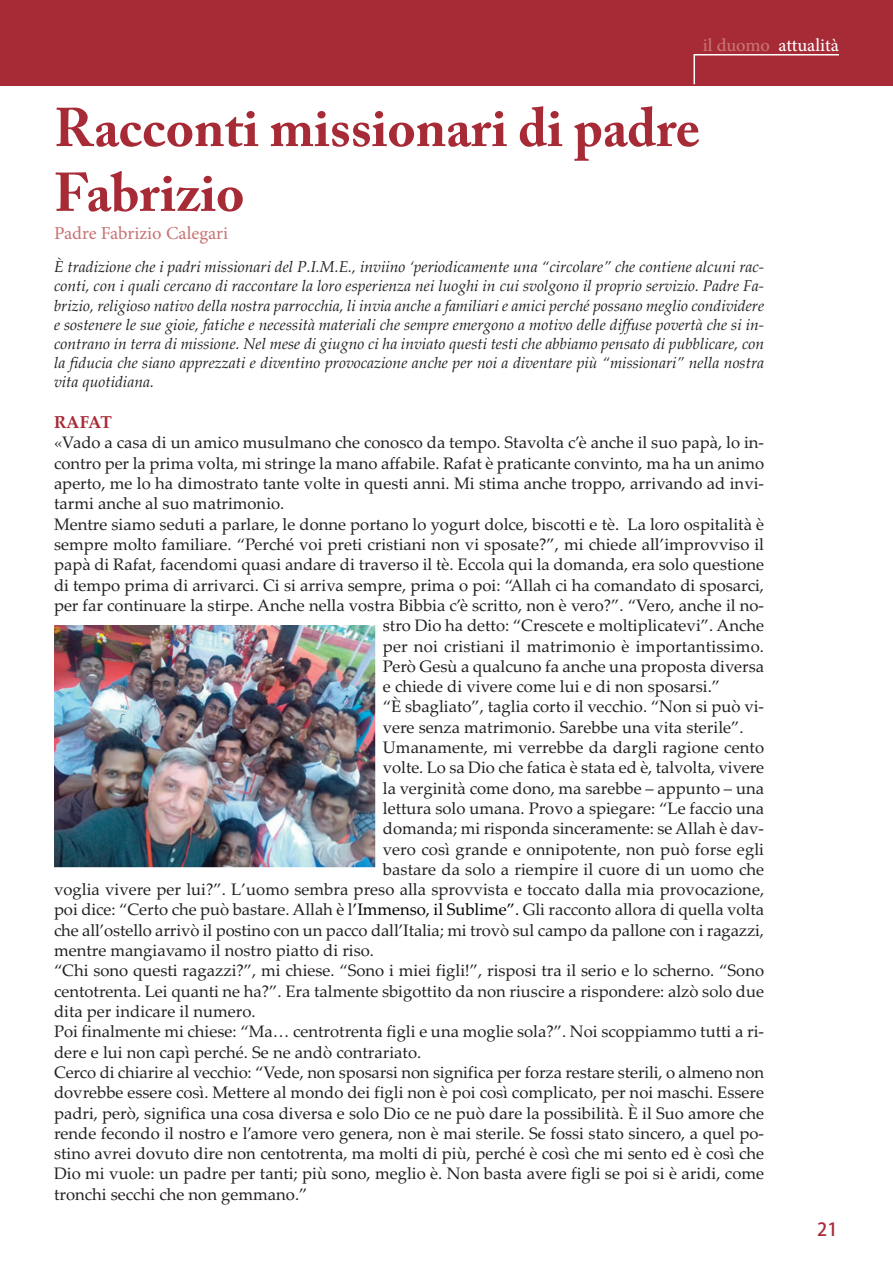
<style>
.page{position:relative;width:893px;height:1263px;background:#fff}
.page>*{position:absolute;margin:0;border:0;box-sizing:border-box;transform-origin:0 0}
.t1{font:700 54px/64.8px "Adobe Caslon Pro";color:#a72b36}
.t2{font:18px "Adobe Hebrew";color:#c97677}
.t3{font:18px "Adobe Hebrew";letter-spacing:-.005em;color:#fff}
.t4{font:18px "Adobe Heiti Std";color:#a72b36}
.t5{font:700 17.25px "Palatino Linotype";letter-spacing:-.03em;color:#a72b36}
.t6{font:16.65px "Palatino Linotype";color:#231f20}
.t7{font:italic 15.75px/19.2px "Palatino Linotype";color:#231f20;text-align:justify}
.s1{color:#c97677}
.s2{color:#000}
</style>
<div class="page">
<div style="left:0;top:0;width:893px;height:85px;background:#a72b36"></div>
<svg style="left:693px;top:54px;width:147px;height:32px"></svg>
<img style="left:54px;top:626px;width:321px;height:242px">
<p class="t3" style="left:703px;top:39px;width:138px"><span class="s1">il duomo</span> attualità</p>
<h1 class="t1" style="left:54px;top:101px;width:648px">Racconti missionari di padre<br>Fabrizio</h1>
<p class="t2" style="left:54px;top:227px;width:176px">Padre Fabrizio Calegari</p>
<p class="t7" style="left:54px;top:257px;width:712px">È tradizione che i padri missionari del P.I.M.E., inviino ‘periodicamente una “circolare” che contiene alcuni rac&shy;conti, con i quali cercano di raccontare la loro esperienza nei luoghi in cui svolgono il proprio servizio. Padre Fa&shy;brizio, religioso nativo della nostra parrocchia, li invia anche a familiari e amici perché possano meglio condividere e sostenere le sue gioie, fatiche e necessità materiali che sempre emergono a motivo delle diffuse povertà che si in&shy;contrano in terra di missione. Nel mese di giugno ci ha inviato questi testi che abbiamo pensato di pubblicare, con la fiducia che siano apprezzati e diventino provocazione anche per noi a diventare più “missionari” nella nostra vita quotidiana.</p>
<p class="t5" style="left:54px;top:412px;width:59px">RAFAT</p>
<p class="t6" style="left:54px;top:433px;width:712px">«Vado a casa di un amico musulmano che conosco da tempo. Stavolta c’è anche il suo papà, lo in-</p>
<p class="t6" style="left:54px;top:453px;width:712px">contro per la prima volta, mi stringe la mano affabile. Rafat è praticante convinto, ma ha un animo</p>
<p class="t6" style="left:54px;top:474px;width:712px">aperto, me lo ha dimostrato tante volte in questi anni. Mi stima anche troppo, arrivando ad invi-</p>
<p class="t6" style="left:54px;top:494px;width:232px">tarmi anche al suo matrimonio.</p>
<p class="t6" style="left:54px;top:514px;width:712px">Mentre siamo seduti a parlare, le donne portano lo yogurt dolce, biscotti e tè. La loro ospitalità è</p>
<p class="t6" style="left:54px;top:534px;width:712px">sempre molto familiare. “Perché voi preti cristiani non vi sposate?”, mi chiede all’improvviso il</p>
<p class="t6" style="left:54px;top:555px;width:712px">papà di Rafat, facendomi quasi andare di traverso il tè. Eccola qui la domanda, era solo questione</p>
<p class="t6" style="left:54px;top:575px;width:712px">di tempo prima di arrivarci. Ci si arriva sempre, prima o poi: “Allah ci ha comandato di sposarci,</p>
<p class="t6" style="left:54px;top:595px;width:712px">per far continuare la stirpe. Anche nella vostra Bibbia c’è scritto, non è vero?”. “Vero, anche il no-</p>
<p class="t6" style="left:383px;top:616px;width:383px">stro Dio ha detto: “Crescete e moltiplicatevi”. Anche</p>
<p class="t6" style="left:383px;top:636px;width:383px">per noi cristiani il matrimonio è importantissimo.</p>
<p class="t6" style="left:383px;top:656px;width:383px">Però Gesù a qualcuno fa anche una proposta diversa</p>
<p class="t6" style="left:383px;top:677px;width:339px">e chiede di vivere come lui e di non sposarsi.”</p>
<p class="t6" style="left:383px;top:697px;width:383px">“È sbagliato”, taglia corto il vecchio. “Non si può vi-</p>
<p class="t6" style="left:383px;top:717px;width:362px">vere senza matrimonio. Sarebbe una vita sterile”.</p>
<p class="t6" style="left:383px;top:737px;width:383px">Umanamente, mi verrebbe da dargli ragione cento</p>
<p class="t6" style="left:383px;top:758px;width:383px">volte. Lo sa Dio che fatica è stata ed è, talvolta, vivere</p>
<p class="t6" style="left:383px;top:778px;width:383px">la verginità come dono, ma sarebbe – appunto – una</p>
<p class="t6" style="left:383px;top:798px;width:383px">lettura solo umana. Provo a spiegare: “Le faccio una</p>
<p class="t6" style="left:383px;top:819px;width:383px">domanda; mi risponda sinceramente: se Allah è dav-</p>
<p class="t6" style="left:383px;top:839px;width:383px">vero così grande e onnipotente, non può forse egli</p>
<p class="t6" style="left:383px;top:859px;width:383px">bastare da solo a riempire il cuore di un uomo che</p>
<p class="t6" style="left:54px;top:880px;width:712px">voglia vivere per lui?”. L’uomo sembra preso alla sprovvista e toccato dalla mia provocazione,</p>
<p class="t6" style="left:54px;top:900px;width:712px">poi dice: “Certo che può bastare. Allah è l<span class="s2">’Immenso, il Sublime”.</span> Gli racconto allora di quella volta</p>
<p class="t6" style="left:54px;top:920px;width:712px">che all’ostello arrivò il postino con un pacco dall’Italia; mi trovò sul campo da pallone con i ragazzi,</p>
<p class="t6" style="left:54px;top:940px;width:322px">mentre mangiavamo il nostro piatto di riso.</p>
<p class="t6" style="left:54px;top:961px;width:712px">“Chi sono questi ragazzi?”, mi chiese. “Sono i miei figli!”, risposi tra il serio e lo scherno. “Sono</p>
<p class="t6" style="left:54px;top:981px;width:712px">centotrenta. Lei quanti ne ha?”. Era talmente sbigottito da non riuscire a rispondere: alzò solo due</p>
<p class="t6" style="left:54px;top:1001px;width:203px">dita per indicare il numero.</p>
<p class="t6" style="left:54px;top:1022px;width:712px">Poi finalmente mi chiese: “Ma… centrotrenta figli e una moglie sola?”. Noi scoppiammo tutti a ri-</p>
<p class="t6" style="left:54px;top:1042px;width:369px">dere e lui non capì perché. Se ne andò contrariato.</p>
<p class="t6" style="left:54px;top:1062px;width:712px">Cerco di chiarire al vecchio: “Vede, non sposarsi non significa per forza restare sterili, o almeno non</p>
<p class="t6" style="left:54px;top:1083px;width:712px">dovrebbe essere così. Mettere al mondo dei figli non è poi così complicato, per noi maschi. Essere</p>
<p class="t6" style="left:54px;top:1103px;width:712px">padri, però, significa una cosa diversa e solo Dio ce ne può dare la possibilità. È il Suo amore che</p>
<p class="t6" style="left:54px;top:1123px;width:712px">rende fecondo il nostro e l’amore vero genera, non è mai sterile. Se fossi stato sincero, a quel po-</p>
<p class="t6" style="left:54px;top:1143px;width:712px">stino avrei dovuto dire non centotrenta, ma molti di più, perché è così che mi sento ed è così che</p>
<p class="t6" style="left:54px;top:1164px;width:712px">Dio mi vuole: un padre per tanti; più sono, meglio è. Non basta avere figli se poi si è aridi, come</p>
<p class="t6" style="left:54px;top:1184px;width:255px">tronchi secchi che non gemmano.”</p>
<p class="t4" style="left:817px;top:1219px;width:22px">21</p>
</div>
